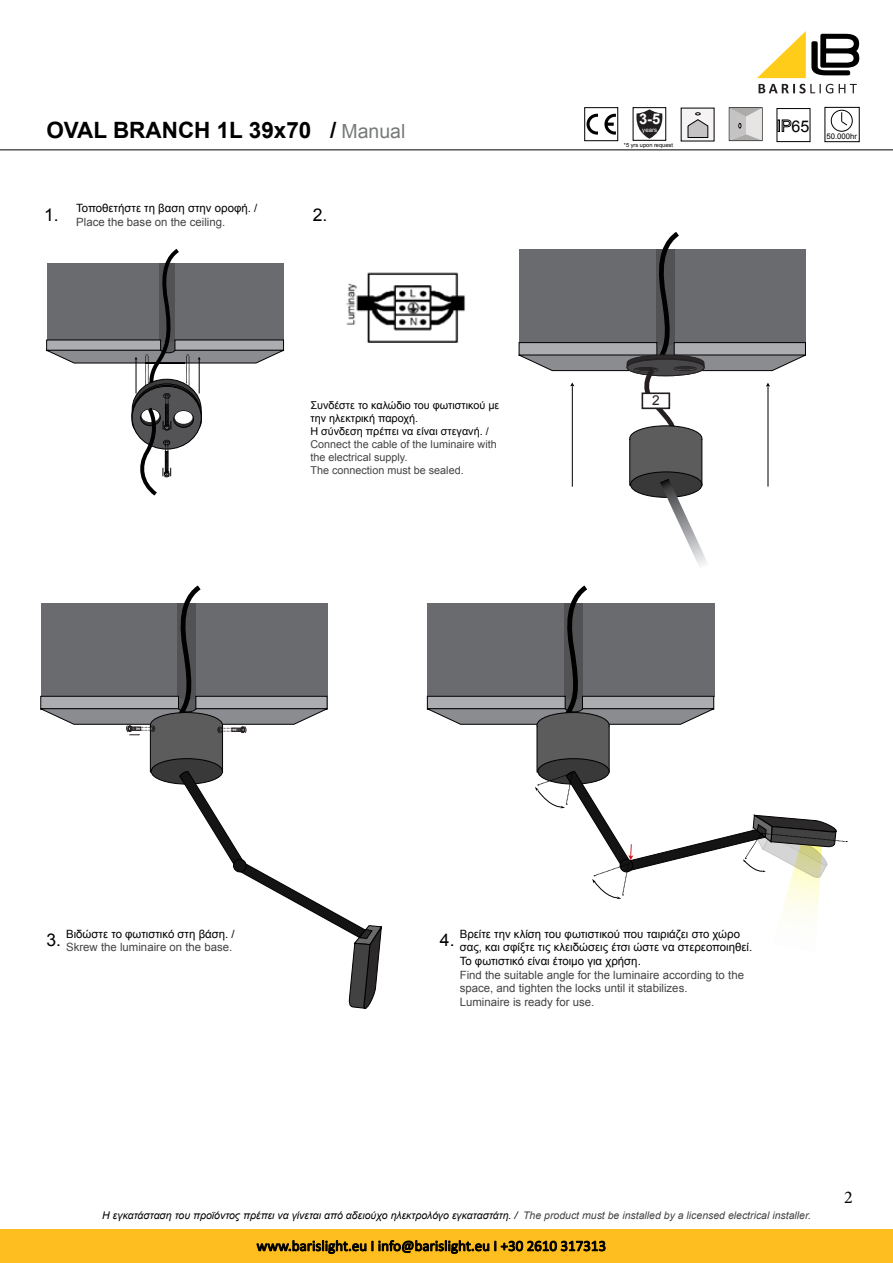
<style>
.page{position:relative;width:893px;height:1263px;background:#fff}
.page>*{position:absolute;margin:0;border:0;box-sizing:border-box;transform-origin:0 0}
.t1{font:700 22.5px "Arial";color:#000}
.t2{font:18px "Minion Pro";color:#000}
.t3{font:17.55px "Arial";color:#000}
.t4{font:16.05px "Arial";color:#000}
.t5{font:15px "Calibri";color:#000}
.t6{font:700 14.7px "Arial";color:#fff}
.t7{font:13.65px "Arial";color:#241f21}
.t8{font:11.4px/13.6px "Arial";color:#000}
.t9{font:11.4px/13.6px "Arial";color:#434345}
.t10{font:10.8px/12.9px "Arial";color:#000}
.t11{font:10.8px/12.9px "Arial";color:#434345}
.t12{font:italic 10.5px "Arial";color:#000}
.t13{font:7.8px "Arial";color:#000}
.t14{font:6.15px "Arial";color:#fff}
.t15{font:5.7px "Arial";color:#000}
.s1{font-weight:400;font-size:19.5px;color:#787a7a}
.s2{color:#434345}
</style>
<div class="page">
<div style="left:0;top:1229px;width:893px;height:34px;background:#febe1f"></div>
<svg style="left:256px;top:1240px;width:349px;height:13px"></svg>
<hr style="left:0;top:150px;width:893px;height:1px;background:#000">
<svg style="left:758px;top:84px;width:75px;height:9px"></svg>
<svg style="left:839px;top:84px;width:18px;height:9px"></svg>
<svg style="left:757px;top:31px;width:102px;height:47px"></svg>
<svg style="left:586px;top:114px;width:12px;height:21px"></svg>
<svg style="left:604px;top:114px;width:12px;height:21px"></svg>
<div style="left:825px;top:107px;width:34px;height:35px;background:#fff;border:1px solid #000"></div>
<div style="left:831px;top:110px;width:21px;height:21px;border:1px solid #000;border-radius:50%"></div>
<svg style="left:841px;top:112px;width:6px;height:13px"></svg>
<div style="left:729px;top:108px;width:33px;height:33px;background:#585857"></div>
<svg style="left:729px;top:108px;width:33px;height:32px"></svg>
<div style="left:681px;top:108px;width:33px;height:33px;background:#f5f3f3"></div>
<svg style="left:688px;top:113px;width:20px;height:25px"></svg>
<div style="left:777px;top:108px;width:33px;height:34px;background:#fff;border:1px solid #000"></div>
<svg style="left:778px;top:120px;width:13px;height:12px"></svg>
<svg style="left:633px;top:108px;width:33px;height:32px"></svg>
<svg style="left:634px;top:109px;width:31px;height:30px"></svg>
<svg style="left:46px;top:248px;width:238px;height:248px"></svg>
<img style="left:346px;top:272px;width:119px;height:71px">
<svg style="left:518px;top:232px;width:288px;height:334px"></svg>
<hr style="left:572px;top:386px;width:1px;height:101px;background:#000">
<hr style="left:768px;top:386px;width:1px;height:101px;background:#000">
<div style="left:642px;top:393px;width:27px;height:15px;background:#fff"></div>
<div style="left:642px;top:392px;width:28px;height:17px;border:2px solid #241f21"></div>
<svg style="left:40px;top:585px;width:342px;height:424px"></svg>
<div style="left:234px;top:859px;width:12px;height:13px;background:#141414;border-radius:50%"></div>
<div style="left:233px;top:859px;width:13px;height:13px;border:1px solid #000;border-radius:50%"></div>
<svg style="left:426px;top:585px;width:422px;height:314px"></svg>
<p class="t6" style="left:639px;top:109px;width:23px">3-5</p>
<p class="t14" style="left:642px;top:126px;width:16px">years</p>
<h3 class="t4" style="left:792px;top:115px;width:19px">65</h3>
<p class="t15" style="left:624px;top:141px;width:51px">*5 yrs upon request</p>
<h1 class="t1" style="left:46px;top:115px;width:361px">OVAL BRANCH 1L 39x70 / <span class="s1">Manual</span></h1>
<p class="t13" style="left:826px;top:131px;width:32px">50.000hr</p>
<p class="t8" style="left:76px;top:201px;width:183px">Τοποθετήστε τη βαση στην οροφή. /</p>
<p class="t9" style="left:76px;top:215px;width:151px">Place the base on the ceiling.</p>
<h3 class="t3" style="left:44px;top:203px;width:16px">1.</h3>
<h3 class="t3" style="left:313px;top:203px;width:16px">2.</h3>
<p class="t10" style="left:310px;top:399px;width:191px">Συνδέστε το καλώδιο του φωτιστικού με την ηλεκτρική παροχή.<br>H σύνδεση πρέπει να είναι στεγανή. /</p>
<p class="t11" style="left:310px;top:437px;width:188px">Connect the cable of the luminaire with the electrical supply.<br>The connection must be sealed.</p>
<p class="t7" style="left:652px;top:391px;width:9px">2</p>
<p class="t8" style="left:66px;top:927px;width:170px">Βιδώστε το φωτιστικό στη βάση. /</p>
<p class="t9" style="left:66px;top:940px;width:168px">Skrew the luminaire on the base.</p>
<p class="t8" style="left:460px;top:927px;width:294px">Βρείτε την κλίση του φωτιστικού που ταιριάζει στο χώρο σας, και σφίξτε τις κλειδώσεις έτσι ώστε να στερεοποιηθεί.<br>Το φωτιστικό είναι έτοιμο για χρήση.</p>
<p class="t9" style="left:460px;top:968px;width:286px">Find the suitable angle for the luminaire according to the space, and tighten the locks until it stabilizes.<br>Luminaire is ready for use.</p>
<h3 class="t3" style="left:46px;top:929px;width:16px">3.</h3>
<h3 class="t3" style="left:440px;top:929px;width:16px">4.</h3>
<p class="t12" style="left:102px;top:1208px;width:710px">H εγκατάσταση του προϊόντος πρέπει να γίνεται από αδειούχο ηλεκτρολόγο εγκαταστάτη. / <span class="s2">The product must be installed by a licensed electrical installer.</span></p>
<h3 class="t5" style="left:253px;top:1236px;width:351px">www.barislight.eu I info@barislight.eu Ι +30 2610 317313</h3>
<h3 class="t5" style="left:257px;top:1236px;width:351px">www.barislight.eu I info@barislight.eu Ι +30 2610 317313</h3>
<h2 class="t2" style="left:844px;top:1185px;width:10px">2</h2>
</div>
